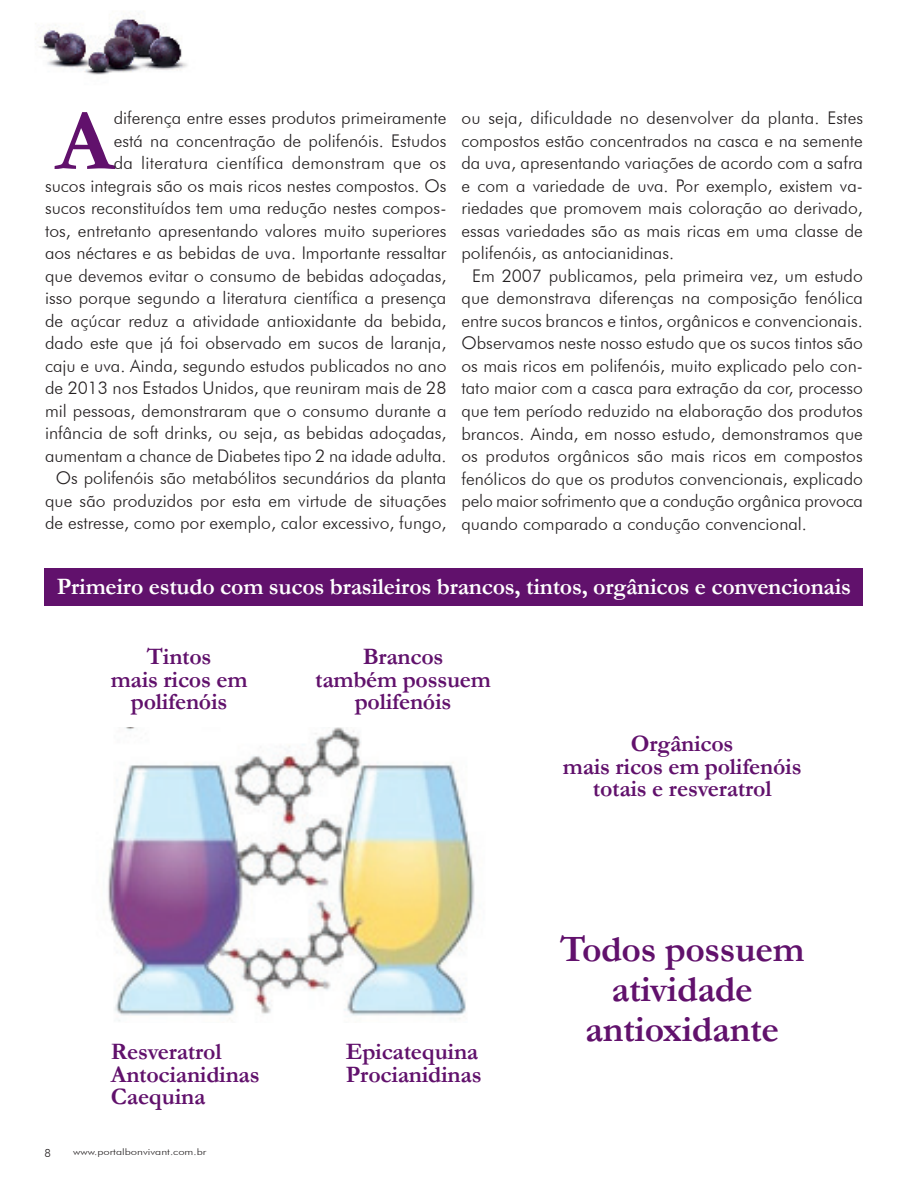
<style>
.page{position:relative;width:908px;height:1191px;background:#fff}
.page>*{position:absolute;margin:0;border:0;box-sizing:border-box;transform-origin:0 0}
.t1{font:700 88.25px "Garamond";color:#61116c}
.t2{font:700 37.5px/40px "Garamond";letter-spacing:-.01em;color:#61116c;text-align:center}
.t3{font:700 23.75px/22.5px "Garamond";letter-spacing:-.01em;color:#61116c;text-align:center}
.t4{font:700 23.75px "Garamond";letter-spacing:-.01em;color:#fff}
.t5{font:300 17.5px/22.5px "Futura BT";color:#231f20;text-align:justify}
.t6{font:300 11.25px "Futura BT";color:#231f20}
.t7{font:300 9px "Futura BT";color:#231f20;scale:1.25 1}
</style>
<div class="page">
<div style="left:44px;top:568px;width:818px;height:38px;background:#61116c"></div>
<img style="left:35px;top:12px;width:152px;height:63px">
<img style="left:108px;top:727px;width:367px;height:294px">
<p class="t5" style="left:45px;top:107px;width:403px;text-align:right">diferença entre esses produtos primeiramente<br>está na concentração de polifenóis. Estudos<br>da literatura científica demonstram que os<br>sucos integrais são os mais ricos nestes compostos. Os sucos reconstituídos tem uma redução nestes compos&shy;tos, entretanto apresentando valores muito superiores aos néctares e as bebidas de uva. Importante ressaltar que devemos evitar o consumo de bebidas adoçadas, isso porque segundo a literatura científica a presença de açúcar reduz a atividade antioxidante da bebida, dado este que já foi observado em sucos de laranja, caju e uva. Ainda, segundo estudos publicados no ano de 2013 nos Estados Unidos, que reuniram mais de 28 mil pessoas, demonstraram que o consumo durante a infância de soft drinks, ou seja, as bebidas adoçadas, aumentam a chance de Diabetes tipo 2 na idade adulta.<br>Os polifenóis são metabólitos secundários da planta que são produzidos por esta em virtude de situações de estresse, como por exemplo, calor excessivo, fungo,</p>
<p class="t5" style="left:461px;top:107px;width:403px">ou seja, dificuldade no desenvolver da planta. Estes compostos estão concentrados na casca e na semente da uva, apresentando variações de acordo com a safra e com a variedade de uva. Por exemplo, existem va&shy;riedades que promovem mais coloração ao derivado, essas variedades são as mais ricas em uma classe de polifenóis, as antocianidinas.</p>
<h1 class="t1" style="left:56px;top:81px;width:59px">A</h1>
<p class="t5" style="left:461px;top:264px;width:403px;text-indent:11px">Em 2007 publicamos, pela primeira vez, um estudo que demonstrava diferenças na composição fenólica entre sucos brancos e tintos, orgânicos e convencionais.<br>Observamos neste nosso estudo que os sucos tintos são os mais ricos em polifenóis, muito explicado pelo con&shy;tato maior com a casca para extração da cor, processo que tem período reduzido na elaboração dos produtos brancos. Ainda, em nosso estudo, demonstramos que os produtos orgânicos são mais ricos em compostos fenólicos do que os produtos convencionais, explicado pelo maior sofrimento que a condução orgânica provoca quando comparado a condução convencional.</p>
<h3 class="t4" style="left:57px;top:570px;width:795px">Primeiro estudo com sucos brasileiros brancos, tintos, orgânicos e convencionais</h3>
<h3 class="t3" style="left:111px;top:645px;width:138px">Tintos<br>mais ricos em polifenóis</h3>
<h3 class="t3" style="left:315px;top:645px;width:177px">Brancos<br>também possuem polifenóis</h3>
<h3 class="t3" style="left:111px;top:1040px;width:150px;text-align:left">Resveratrol<br>Antocianidinas<br>Caequina</h3>
<h3 class="t3" style="left:345px;top:1040px;width:137px;text-align:left">Epicatequina<br>Procianidinas</h3>
<p class="t6" style="left:44px;top:1146px;width:8px">8</p>
<p class="t7" style="left:73px;top:1145px;width:108px">www.portalbonvivant.com.br</p>
<h3 class="t3" style="left:562px;top:732px;width:240px">Orgânicos<br>mais ricos em polifenóis totais e resveratrol</h3>
<h2 class="t2" style="left:560px;top:929px;width:245px">Todos possuem atividade antioxidante</h2>
</div>
